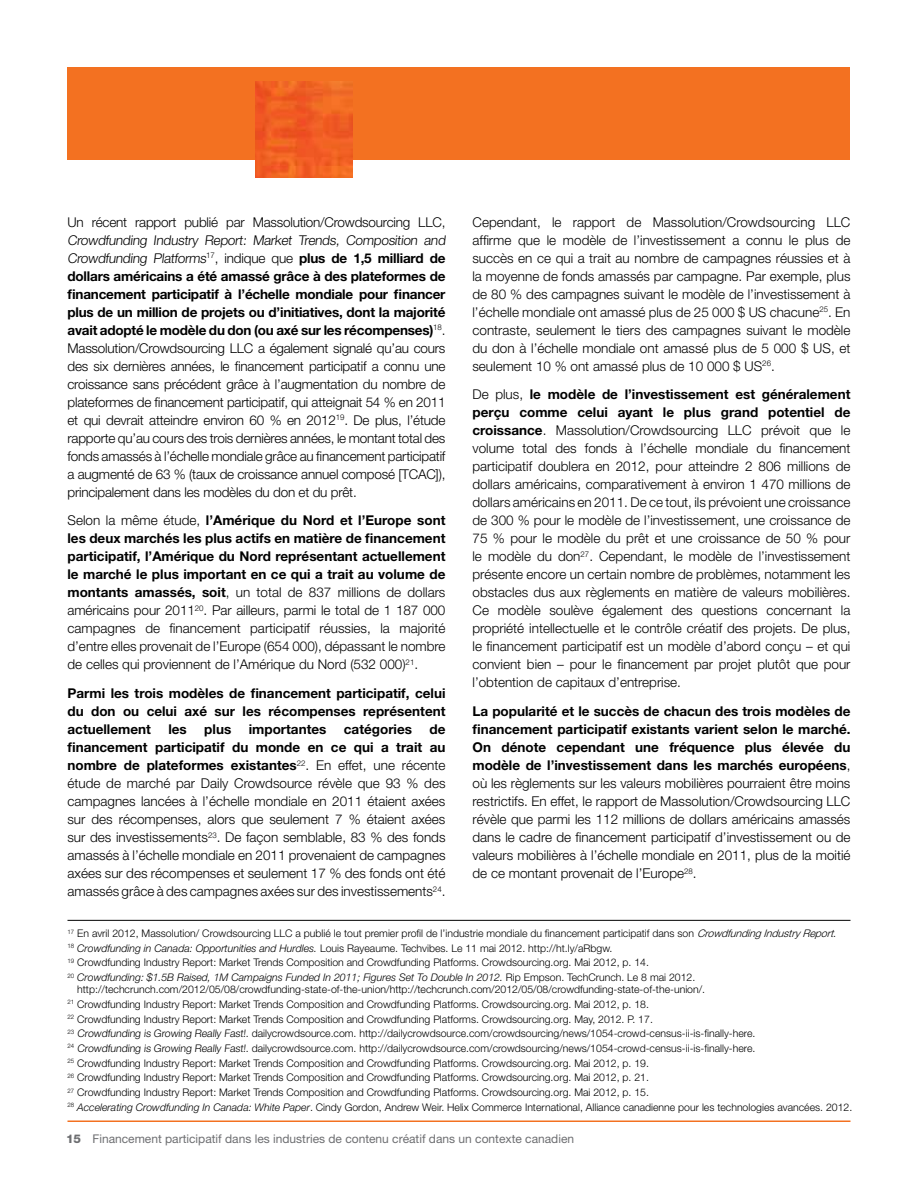
<style>
.page{position:relative;width:918px;height:1188px;background:#fff}
.page>*{position:absolute;margin:0;border:0;box-sizing:border-box;transform-origin:0 0}
.t1{font:300 13.5px/18px "Helvetica Neue";letter-spacing:-.015em;color:#000;text-align:justify}
.t2{font:700 13.5px/18px "Helvetica Neue";color:#000;text-align:justify}
.t3{font:12px "Helvetica Neue";color:#6d6e71}
.t4{font:300 10.5px/14.7px "Helvetica Neue";color:#000}
.s1{font-weight:700}
.s2{font-style:italic}
.s3{font-weight:800}
</style>
<div class="page">
<hr style="left:68px;top:1120px;width:782px;height:2px;background:#f37121">
<div style="left:68px;top:68px;width:782px;height:92px;background:#f37121"></div>
<img style="left:256px;top:81px;width:96px;height:97px">
<hr style="left:68px;top:920px;width:782px;height:1px;background:#000">
<p class="t1" style="left:67px;top:213px;width:381px;text-align:left">Un récent rapport publié par Massolution/Crowdsourcing LLC, Crowdfunding Industry Report: Market Trends, Composition and Crowdfunding Platforms<sup>17</sup>, indique que <span class="s1">plus de 1,5 milliard de dollars américains a été amassé grâce à des plateformes de financement participatif à l’échelle mondiale pour financer plus de un million de projets ou d’initiatives, dont la majorité avait adopté le modèle du don (ou axé sur les récompenses)</span><sup>18</sup>.<br>Massolution/Crowdsourcing LLC a également signalé qu’au cours des six dernières années, le financement participatif a connu une croissance sans précédent grâce à l’augmentation du nombre de plateformes de financement participatif, qui atteignait 54 % en 2011 et qui devrait atteindre environ 60 % en 2012<sup>19</sup>. De plus, l’étude rapporte qu’au cours des trois dernières années, le montant total des fonds amassés à l’échelle mondiale grâce au financement participatif a augmenté de 63 % (taux de croissance annuel composé [TCAC]), principalement dans les modèles du don et du prêt.</p>
<p class="t1" style="left:67px;top:511px;width:380px">Selon la même étude, <span class="s1">l’Amérique du Nord et l’Europe sont les deux marchés les plus actifs en matière de financement participatif, l’Amérique du Nord représentant actuellement le marché le plus important en ce qui a trait au volume de montants amassés, soit</span>, un total de 837 millions de dollars américains pour 2011<sup>20</sup>. Par ailleurs, parmi le total de 1 187 000 campagnes de financement participatif réussies, la majorité d’entre elles provenait de l’Europe (654 000), dépassant le nombre de celles qui proviennent de l’Amérique du Nord (532 000)<sup>21</sup>.</p>
<p class="t2" style="left:68px;top:684px;width:380px">Parmi les trois modèles de financement participatif, celui du don ou celui axé sur les récompenses représentent actuellement</p>
<p class="t2" style="left:168px;top:720px;width:20px">les</p>
<p class="t2" style="left:204px;top:720px;width:28px">plus</p>
<p class="t2" style="left:249px;top:720px;width:79px">importantes</p>
<p class="t2" style="left:344px;top:720px;width:70px">catégories</p>
<p class="t1" style="left:67px;top:720px;width:380px;text-indent:362px"><span class="s1">de financement participatif du monde en ce qui a trait au nombre de plateformes existantes</span><sup>22</sup>. En effet, une récente étude de marché par Daily Crowdsource révèle que 93 % des campagnes lancées à l’échelle mondiale en 2011 étaient axées sur des récompenses, alors que seulement 7 % étaient axées sur des investissements<sup>23</sup>. De façon semblable, 83 % des fonds amassés à l’échelle mondiale en 2011 provenaient de campagnes axées sur des récompenses et seulement 17 % des fonds ont été amassés grâce à des campagnes axées sur des investissements<sup>24</sup>.</p>
<p class="t1" style="left:472px;top:213px;width:380px">Cependant, le rapport de Massolution/Crowdsourcing LLC affirme que le modèle de l’investissement a connu le plus de succès en ce qui a trait au nombre de campagnes réussies et à la moyenne de fonds amassés par campagne. Par exemple, plus de 80 % des campagnes suivant le modèle de l’investissement à l’échelle mondiale ont amassé plus de 25 000 $ US chacune<sup>25</sup>. En contraste, seulement le tiers des campagnes suivant le modèle du don à l’échelle mondiale ont amassé plus de 5 000 $ US, et seulement 10 % ont amassé plus de 10 000 $ US<sup>26</sup>.</p>
<p class="t1" style="left:473px;top:385px;width:380px">De plus, <span class="s1">le modèle de l’investissement est généralement perçu comme celui ayant le plus grand potentiel de croissance</span>. Massolution/Crowdsourcing LLC prévoit que le volume total des fonds à l’échelle mondiale du financement participatif doublera en 2012, pour atteindre 2 806 millions de dollars américains, comparativement à environ 1 470 millions de dollars américains en 2011. De ce tout, ils prévoient une croissance de 300 % pour le modèle de l’investissement, une croissance de 75 % pour le modèle du prêt et une croissance de 50 % pour le modèle du don<sup>27</sup>. Cependant, le modèle de l’investissement présente encore un certain nombre de problèmes, notamment les obstacles dus aux règlements en matière de valeurs mobilières.<br>Ce modèle soulève également des questions concernant la propriété intellectuelle et le contrôle créatif des projets. De plus, le financement participatif est un modèle d’abord conçu – et qui convient bien – pour le financement par projet plutôt que pour l’obtention de capitaux d’entreprise.</p>
<p class="t1" style="left:473px;top:702px;width:380px"><span class="s1">La popularité et le succès de chacun des trois modèles de financement participatif existants varient selon le marché.<br>On dénote cependant une fréquence plus élevée du modèle de l’investissement dans les marchés européens</span>, où les règlements sur les valeurs mobilières pourraient être moins restrictifs. En effet, le rapport de Massolution/Crowdsourcing LLC révèle que parmi les 112 millions de dollars américains amassés dans le cadre de financement participatif d’investissement ou de valeurs mobilières à l’échelle mondiale en 2011, plus de la moitié de ce montant provenait de l’Europe<sup>28</sup>.</p>
<p class="t4" style="left:68px;top:926px;width:771px"><sup>17</sup> En avril 2012, Massolution/ Crowdsourcing LLC a publié le tout premier profil de l’industrie mondiale du financement participatif dans son <span class="s2">CrowdfundingIndustry Report</span>.<br><sup>18</sup> <span class="s2">Crowdfunding in Canada: Opportunities and Hurdles.</span> Louis Rayeaume. Techvibes. Le 11 mai 2012. http://ht.ly/aRbgw.<br><sup>19</sup> Crowdfunding Industry Report: Market Trends Composition and Crowdfunding Platforms. Crowdsourcing.org. Mai 2012, p. 14.<br><sup>20</sup> <span class="s2">Crowdfunding: $1.5B Raised, 1M Campaigns Funded In 2011; Figures Set To Double In 2012.</span> Rip Empson. TechCrunch. Le 8 mai 2012.</p>
<p class="t4" style="left:68px;top:982px;width:786px;text-indent:10px">http://techcrunch.com/2012/05/08/crowdfunding-state-of-the-union/http://techcrunch.com/2012/05/08/crowdfunding-state-of-the-union/.<br><sup>21</sup> Crowdfunding Industry Report: Market Trends Composition and Crowdfunding Platforms. Crowdsourcing.org. Mai 2012, p. 18.<br><sup>22</sup> Crowdfunding Industry Report: Market Trends Composition and Crowdfunding Platforms. Crowdsourcing.org. May, 2012. P. 17.<br><sup>23</sup> Crowdfunding is Growing Really Fast!. dailycrowdsource.com. http://dailycrowdsource.com/crowdsourcing/news/1054-crowd-census-ii-is-finally-here.<br><sup>24</sup> Crowdfunding is Growing Really Fast!. dailycrowdsource.com. http://dailycrowdsource.com/crowdsourcing/news/1054-crowd-census-ii-is-finally-here.<br><sup>25</sup> Crowdfunding Industry Report: Market Trends Composition and Crowdfunding Platforms. Crowdsourcing.org. Mai 2012, p. 19.<br><sup>26</sup> Crowdfunding Industry Report: Market Trends Composition and Crowdfunding Platforms. Crowdsourcing.org. Mai 2012, p. 21.<br><sup>27</sup> Crowdfunding Industry Report: Market Trends Composition and Crowdfunding Platforms. Crowdsourcing.org. Mai 2012, p. 15.<br><sup>28</sup> <span class="s2">Accelerating Crowdfunding In Canada: White Paper</span>. Cindy Gordon, Andrew Weir. Helix Commerce International, Alliance canadienne pour les technologies avancées. 2012.</p>
<p class="t3" style="left:66px;top:1132px;width:510px"><span class="s3">15</span> Financement participatif dans les industries de contenu créatif dans un contexte canadien</p>
</div>
